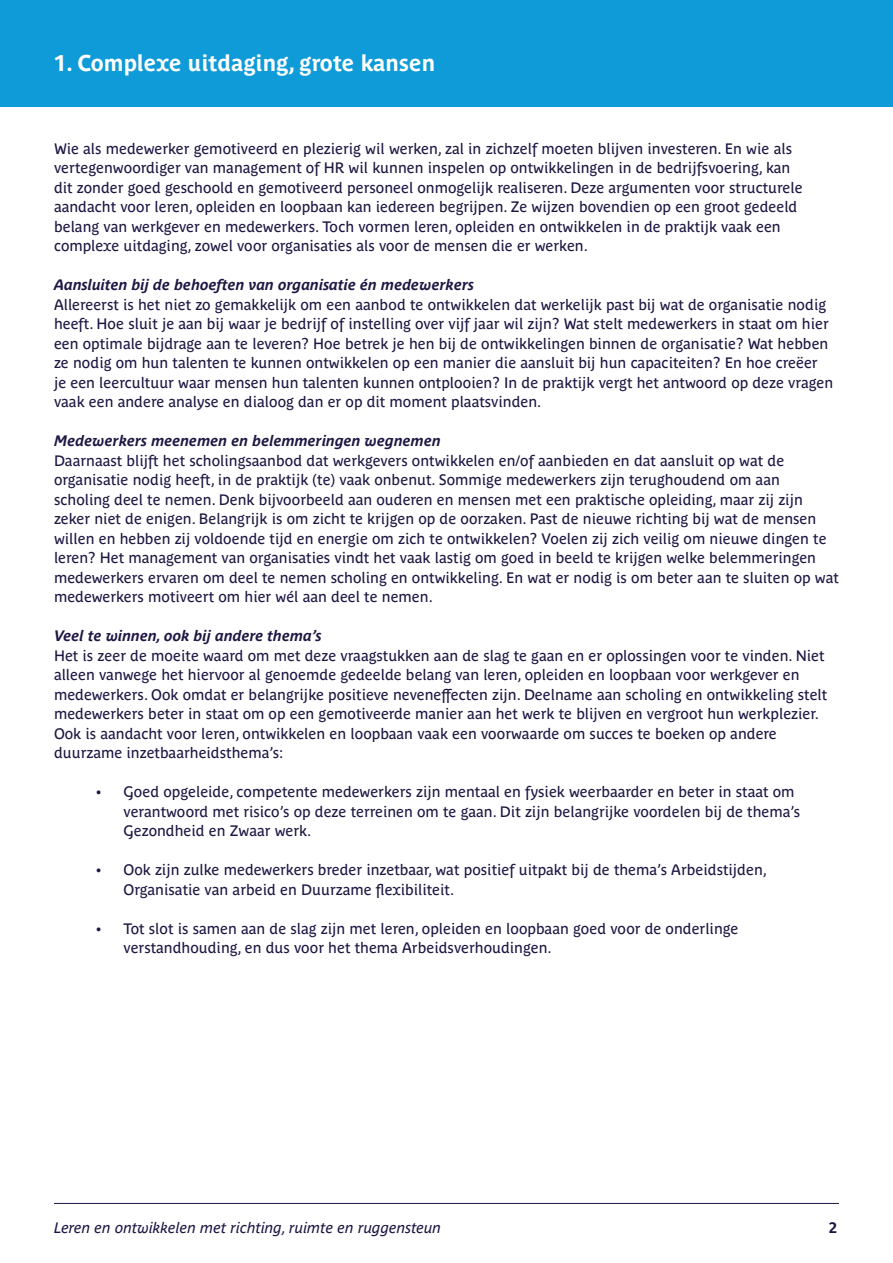
<style>
.page{position:relative;width:893px;height:1263px;background:#fff}
.page>*{position:absolute;margin:0;border:0;box-sizing:border-box;transform-origin:0 0}
.t1{font:700 22.5px "Parisine Plus Std";color:#fff}
.t2{font:15px/19.5px "Parisine Plus Std";color:#1f1643}
.t3{font:italic 700 15px "Parisine Plus Std";color:#1f1643}
.t4{font:italic 15px "Parisine Plus Std";color:#1f1643}
.t5{font:700 15px "Parisine Plus Std";color:#1f1643}
</style>
<div class="page">
<hr style="left:54px;top:1203px;width:785px;height:1px;background:#1f1643">
<div style="left:0;top:0;width:893px;height:106px;background:#0f9bd8"></div>
<p class="t1" style="left:54px;top:50px;width:383px">1. Complexe uitdaging, grote kansen</p>
<p class="t2" style="left:54px;top:139px;width:750px">Wie als medewerker gemotiveerd en plezierig wil werken, zal in zichzelf moeten blijven investeren. En wie als vertegenwoordiger van management of HR wil kunnen inspelen op ontwikkelingen in de bedrijfsvoering, kan dit zonder goed geschoold en gemotiveerd personeel onmogelijk realiseren. Deze argumenten voor structurele aandacht voor leren, opleiden en loopbaan kan iedereen begrijpen. Ze wijzen bovendien op een groot gedeeld belang van werkgever en medewerkers. Toch vormen leren, opleiden en ontwikkelen in de praktijk vaak een complexe uitdaging, zowel voor organisaties als voor de mensen die er werken.</p>
<p class="t3" style="left:54px;top:276px;width:422px">Aansluiten bij de behoeften van organisatie én medewerkers</p>
<p class="t2" style="left:54px;top:295px;width:781px">Allereerst is het niet zo gemakkelijk om een aanbod te ontwikkelen dat werkelijk past bij wat de organisatie nodig heeft. Hoe sluit je aan bij waar je bedrijf of instelling over vijf jaar wil zijn? Wat stelt medewerkers in staat om hier een optimale bijdrage aan te leveren? Hoe betrek je hen bij de ontwikkelingen binnen de organisatie? Wat hebben ze nodig om hun talenten te kunnen ontwikkelen op een manier die aansluit bij hun capaciteiten? En hoe creëer je een leercultuur waar mensen hun talenten kunnen ontplooien? In de praktijk vergt het antwoord op deze vragen vaak een andere analyse en dialoog dan er op dit moment plaatsvinden.</p>
<p class="t3" style="left:54px;top:432px;width:388px">Medewerkers meenemen en belemmeringen wegnemen</p>
<p class="t2" style="left:54px;top:451px;width:786px">Daarnaast blijft het scholingsaanbod dat werkgevers ontwikkelen en/of aanbieden en dat aansluit op wat de organisatie nodig heeft, in de praktijk (te) vaak onbenut. Sommige medewerkers zijn terughoudend om aan scholing deel te nemen. Denk bijvoorbeeld aan ouderen en mensen met een praktische opleiding, maar zij zijn zeker niet de enigen. Belangrijk is om zicht te krijgen op de oorzaken. Past de nieuwe richting bij wat de mensen willen en hebben zij voldoende tijd en energie om zich te ontwikkelen? Voelen zij zich veilig om nieuwe dingen te leren? Het management van organisaties vindt het vaak lastig om goed in beeld te krijgen welke belemmeringen medewerkers ervaren om deel te nemen scholing en ontwikkeling. En wat er nodig is om beter aan te sluiten op wat medewerkers motiveert om hier wél aan deel te nemen.</p>
<p class="t3" style="left:54px;top:627px;width:269px">Veel te winnen, ook bij andere thema’s</p>
<p class="t2" style="left:54px;top:646px;width:775px">Het is zeer de moeite waard om met deze vraagstukken aan de slag te gaan en er oplossingen voor te vinden. Niet alleen vanwege het hiervoor al genoemde gedeelde belang van leren, opleiden en loopbaan voor werkgever en medewerkers. Ook omdat er belangrijke positieve neveneffecten zijn. Deelname aan scholing en ontwikkeling stelt medewerkers beter in staat om op een gemotiveerde manier aan het werk te blijven en vergroot hun werkplezier.<br>Ook is aandacht voor leren, ontwikkelen en loopbaan vaak een voorwaarde om succes te boeken op andere duurzame inzetbaarheidsthema’s:</p>
<p class="t2" style="left:124px;top:782px;width:678px;text-indent:-27px">• Goed opgeleide, competente medewerkers zijn mentaal en fysiek weerbaarder en beter in staat om verantwoord met risico’s op deze terreinen om te gaan. Dit zijn belangrijke voordelen bij de thema’s<br>Gezondheid en Zwaar werk.</p>
<p class="t2" style="left:124px;top:860px;width:645px;text-indent:-27px">• Ook zijn zulke medewerkers breder inzetbaar, wat positief uitpakt bij de thema’s Arbeidstijden,<br>Organisatie van arbeid en Duurzame flexibiliteit.</p>
<p class="t2" style="left:124px;top:919px;width:616px;text-indent:-27px">• Tot slot is samen aan de slag zijn met leren, opleiden en loopbaan goed voor de onderlinge verstandhouding, en dus voor het thema Arbeidsverhoudingen.</p>
<p class="t4" style="left:54px;top:1219px;width:389px">Leren en ontwikkelen met richting, ruimte en ruggensteun</p>
<p class="t5" style="left:829px;top:1219px;width:10px">2</p>
</div>
